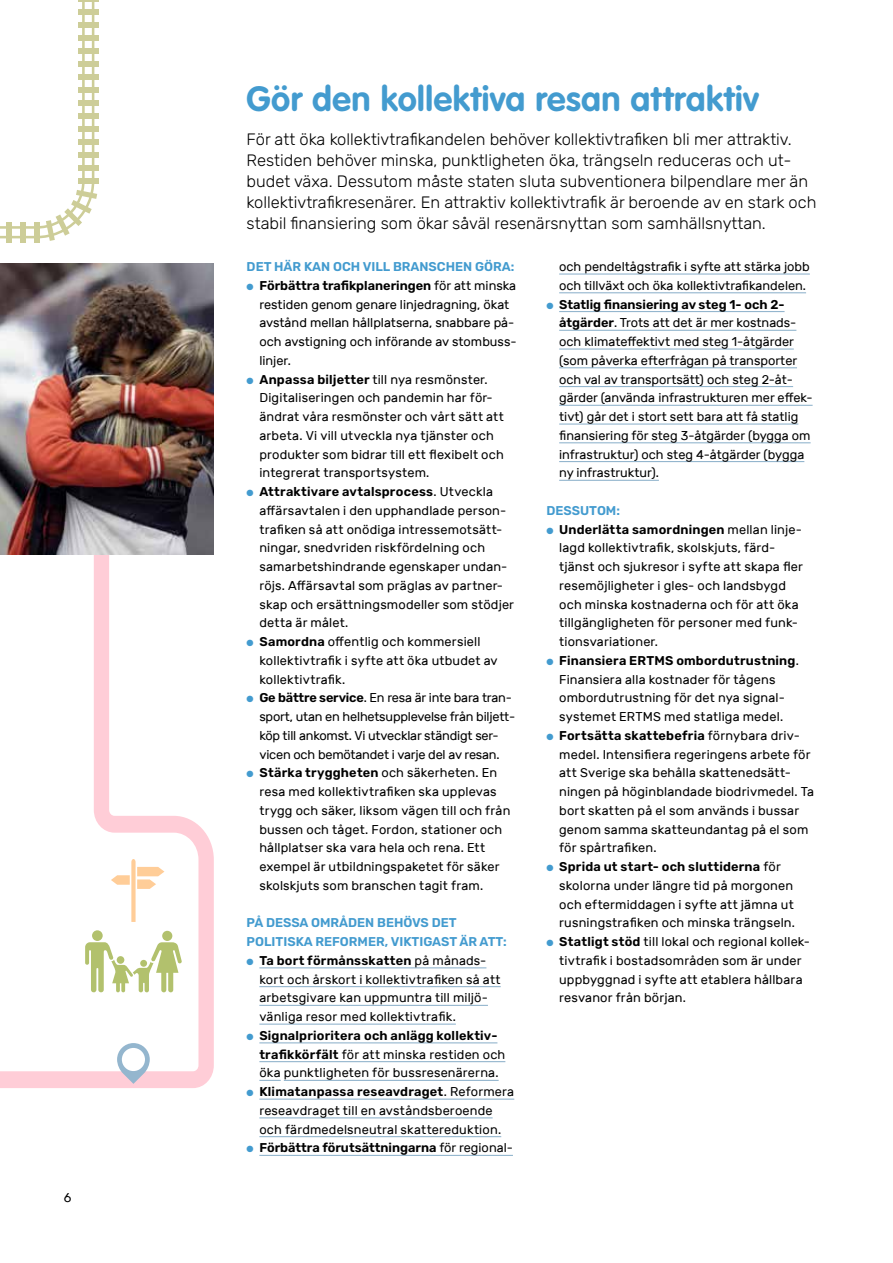
<style>
.page{position:relative;width:893px;height:1263px;background:#fff}
.page>*{position:absolute;margin:0;border:0;box-sizing:border-box;transform-origin:0 0}
.t1{font:700 34.5px "VAG Rounded Std";letter-spacing:.015em;color:#439bcf}
.t2{font:300 16.5px/21px "Rubik";color:#000}
.t3{font:12.75px/18.8px "Rubik";letter-spacing:.01em;color:#000}
.t4{font:12.75px/18.8px "Rubik";letter-spacing:-.015em;color:#000}
.t5{font:600 12.75px/18.8px "Rubik";color:#439bcf}
.t6{font:600 12.75px "Rubik";color:#000}
.s1{color:#439bcf}
.s2{font-weight:600}
.s3{font-weight:400}
</style>
<div class="page">
<hr style="left:259px;top:967px;width:227px;height:1px;background:#94b6ce">
<hr style="left:259px;top:986px;width:242px;height:1px;background:#94b6ce">
<hr style="left:259px;top:1005px;width:229px;height:1px;background:#94b6ce">
<hr style="left:259px;top:1023px;width:197px;height:2px;background:#94b6ce">
<hr style="left:259px;top:1042px;width:238px;height:1px;background:#94b6ce">
<hr style="left:259px;top:1061px;width:246px;height:1px;background:#94b6ce">
<svg style="left:259px;top:1080px;width:22px;height:1px"></svg>
<hr style="left:284px;top:1080px;width:215px;height:1px;background:#94b6ce">
<hr style="left:259px;top:1098px;width:255px;height:2px;background:#94b6ce">
<hr style="left:259px;top:1117px;width:234px;height:1px;background:#94b6ce">
<hr style="left:259px;top:1136px;width:242px;height:1px;background:#94b6ce">
<hr style="left:259px;top:1155px;width:254px;height:1px;background:#94b6ce">
<hr style="left:559px;top:273px;width:251px;height:2px;background:#94b6ce">
<hr style="left:559px;top:292px;width:247px;height:1px;background:#94b6ce">
<hr style="left:559px;top:311px;width:225px;height:1px;background:#94b6ce">
<hr style="left:559px;top:330px;width:237px;height:1px;background:#94b6ce">
<hr style="left:559px;top:348px;width:235px;height:2px;background:#94b6ce">
<hr style="left:559px;top:367px;width:238px;height:1px;background:#94b6ce">
<hr style="left:559px;top:386px;width:234px;height:1px;background:#94b6ce">
<hr style="left:559px;top:405px;width:254px;height:1px;background:#94b6ce">
<hr style="left:559px;top:423px;width:239px;height:2px;background:#94b6ce">
<hr style="left:559px;top:442px;width:252px;height:1px;background:#94b6ce">
<hr style="left:559px;top:461px;width:245px;height:1px;background:#94b6ce">
<hr style="left:559px;top:480px;width:100px;height:1px;background:#94b6ce">
<svg style="left:0;top:550px;width:214px;height:538px"></svg>
<img style="left:0;top:263px;width:213px;height:292px">
<div style="left:78px;top:178px;width:20px;height:5px;background:#cdcd98"></div>
<div style="left:78px;top:165px;width:20px;height:5px;background:#cdcd98"></div>
<div style="left:78px;top:152px;width:20px;height:5px;background:#cdcd98"></div>
<div style="left:78px;top:139px;width:20px;height:5px;background:#cdcd98"></div>
<div style="left:78px;top:126px;width:20px;height:5px;background:#cdcd98"></div>
<div style="left:78px;top:113px;width:20px;height:5px;background:#cdcd98"></div>
<div style="left:78px;top:100px;width:20px;height:6px;background:#cdcd98"></div>
<div style="left:78px;top:87px;width:20px;height:6px;background:#cdcd98"></div>
<div style="left:78px;top:75px;width:20px;height:5px;background:#cdcd98"></div>
<div style="left:78px;top:62px;width:20px;height:5px;background:#cdcd98"></div>
<div style="left:78px;top:49px;width:20px;height:5px;background:#cdcd98"></div>
<div style="left:78px;top:36px;width:20px;height:5px;background:#cdcd98"></div>
<div style="left:78px;top:23px;width:20px;height:5px;background:#cdcd98"></div>
<div style="left:78px;top:10px;width:20px;height:5px;background:#cdcd98"></div>
<hr style="left:78px;top:0;width:20px;height:2px;background:#cdcd98">
<svg style="left:0;top:2px;width:97px;height:373px"></svg>
<svg style="left:111px;top:859px;width:53px;height:63px"></svg>
<div style="left:92px;top:930px;width:11px;height:11px;background:#b2c16d;border-radius:50%"></div>
<svg style="left:85px;top:942px;width:97px;height:51px"></svg>
<div style="left:162px;top:931px;width:10px;height:10px;background:#b2c16d;border-radius:50%"></div>
<svg style="left:117px;top:1043px;width:33px;height:41px"></svg>
<p class="t3" style="left:64px;top:1189px;width:9px">6</p>
<h1 class="t1" style="left:247px;top:79px;width:514px">Gör den kollektiva resan attraktiv</h1>
<p class="t2" style="left:247px;top:129px;width:571px">För att öka kollektivtrafikandelen behöver kollektivtrafiken bli mer attraktiv.<br>Restiden behöver minska, punktligheten öka, trängseln reduceras och ut&shy;budet växa. Dessutom måste staten sluta subventionera bilpendlare mer än kollektivtrafikresenärer. En attraktiv kollektivtrafik är beroende av en stark och stabil finansiering som ökar såväl resenärsnyttan som samhällsnyttan.</p>
<p class="t5" style="left:247px;top:258px;width:269px">DET HÄR KAN OCH VILL BRANSCHEN GÖRA:</p>
<p class="t3" style="left:259px;top:276px;width:259px;text-indent:-13px"><span class="s1">●</span> <span class="s2">Förbättra trafikplaneringen</span> för att minska restiden genom genare linjedragning, ökat avstånd mellan hållplatserna, snabbare på&shy;och avstigning och införande av stombuss&shy;linjer.</p>
<p class="t3" style="left:259px;top:370px;width:246px;text-indent:-13px"><span class="s1">●</span> <span class="s2">Anpassa biljetter</span> till nya resmönster.<br>Digitaliseringen och pandemin har för&shy;ändrat våra resmönster och vårt sätt att arbeta. Vi vill utveckla nya tjänster och produkter som bidrar till ett flexibelt och integrerat transportsystem.</p>
<p class="t3" style="left:259px;top:482px;width:256px;text-indent:-13px"><span class="s1">●</span> <span class="s2">Attraktivare avtalsprocess</span>. Utveckla affärsavtalen i den upphandlade person&shy;trafiken så att onödiga intressemotsätt&shy;ningar, snedvriden riskfördelning och samarbetshindrande egenskaper undan&shy;röjs. Affärsavtal som präglas av partner&shy;skap och ersättningsmodeller som stödjer detta är målet.</p>
<p class="t3" style="left:259px;top:632px;width:240px;text-indent:-13px"><span class="s1">●</span> <span class="s2">Samordna</span> offentlig och kommersiell kollektivtrafik i syfte att öka utbudet av kollektivtrafik.</p>
<p class="t4" style="left:259px;top:689px;width:256px;text-indent:-13px"><span class="s1">●</span> <span class="s2">Ge bättre service</span>. En resa är inte bara tran&shy;sport, utan en helhetsupplevelse från biljett&shy;köp till ankomst. Vi utvecklar ständigt ser&shy;vicen och bemötandet i varje del av resan.</p>
<p class="t3" style="left:259px;top:764px;width:253px;text-indent:-13px"><span class="s1">●</span> <span class="s2">Stärka tryggheten</span> och säkerheten. En resa med kollektivtrafiken ska upplevas trygg och säker, liksom vägen till och från bussen och tåget. Fordon, stationer och hållplatser ska vara hela och rena. Ett exempel är utbildningspaketet för säker skolskjuts som branschen tagit fram.</p>
<p class="t5" style="left:247px;top:914px;width:262px">PÅ DESSA OMRÅDEN BEHÖVS DET<br>POLITISKA REFORMER, VIKTIGAST ÄR ATT:</p>
<p class="t3" style="left:259px;top:951px;width:243px;text-indent:-13px"><span class="s1">●</span> <span class="s2">Ta bort förmånsskatten</span> på månads&shy;kort och årskort i kollektivtrafiken så att arbetsgivare kan uppmuntra till miljö&shy;vänliga resor med kollektivtrafik.</p>
<p class="t3" style="left:259px;top:1026px;width:247px;text-indent:-13px"><span class="s1">●</span> <span class="s2">Signalprioritera och anlägg kollektiv&shy;trafikkörfält</span> för att minska restiden och öka punktligheten för bussresenärerna.</p>
<p class="t3" style="left:259px;top:1082px;width:256px;text-indent:-13px"><span class="s1">●</span> <span class="s2">Klimatanpassa reseavdraget</span>. Reformera reseavdraget till en avståndsberoende och färdmedelsneutral skattereduktion.</p>
<p class="t6" style="left:247px;top:1141px;width:268px"><span class="s1">●</span> Förbättra förutsättningarna <span class="s3">för regional-</span></p>
<p class="t3" style="left:559px;top:257px;width:252px">och pendeltågstrafik i syfte att stärka jobb och tillväxt och öka kollektivtrafikandelen.</p>
<p class="t3" style="left:559px;top:295px;width:255px;text-indent:-13px"><span class="s1">●</span> <span class="s2">Statlig finansiering av steg 1- och 2- åtgärder</span>. Trots att det är mer kostnads&shy;och klimateffektivt med steg 1-åtgärder (som påverka efterfrågan på transporter och val av transportsätt) och steg 2-åt&shy;gärder (använda infrastrukturen mer effek&shy;tivt) går det i stort sett bara att få statlig finansiering för steg 3-åtgärder (bygga om infrastruktur) och steg 4-åtgärder (bygga ny infrastruktur).</p>
<p class="t5" style="left:546px;top:501px;width:75px">DESSUTOM:</p>
<p class="t3" style="left:559px;top:520px;width:245px;text-indent:-13px"><span class="s1">●</span> <span class="s2">Underlätta samordningen</span> mellan linje&shy;lagd kollektivtrafik, skolskjuts, färd&shy;tjänst och sjukresor i syfte att skapa fler resemöjligheter i gles- och landsbygd och minska kostnaderna och för att öka tillgängligheten för personer med funk&shy;tionsvariationer.</p>
<p class="t3" style="left:559px;top:651px;width:241px;text-indent:-13px"><span class="s1">●</span> <span class="s2">Finansiera ERTMS ombordutrustning</span>.<br>Finansiera alla kostnader för tågens ombordutrustning för det nya signal&shy;systemet ERTMS med statliga medel.</p>
<p class="t3" style="left:559px;top:726px;width:257px;text-indent:-13px"><span class="s1">●</span> <span class="s2">Fortsätta skattebefria</span> förnybara driv&shy;medel. Intensifiera regeringens arbete för att Sverige ska behålla skattenedsätt&shy;ningen på höginblandade biodrivmedel. Ta bort skatten på el som används i bussar genom samma skatteundantag på el som för spårtrafiken.</p>
<p class="t3" style="left:559px;top:857px;width:237px;text-indent:-13px"><span class="s1">●</span> <span class="s2">Sprida ut start- och sluttiderna</span> för skolorna under längre tid på morgonen och eftermiddagen i syfte att jämna ut rusningstrafiken och minska trängseln.</p>
<p class="t3" style="left:559px;top:932px;width:252px;text-indent:-13px"><span class="s1">●</span> <span class="s2">Statligt stöd</span> till lokal och regional kollek&shy;tivtrafik i bostadsområden som är under uppbyggnad i syfte att etablera hållbara resvanor från början.</p>
</div>
